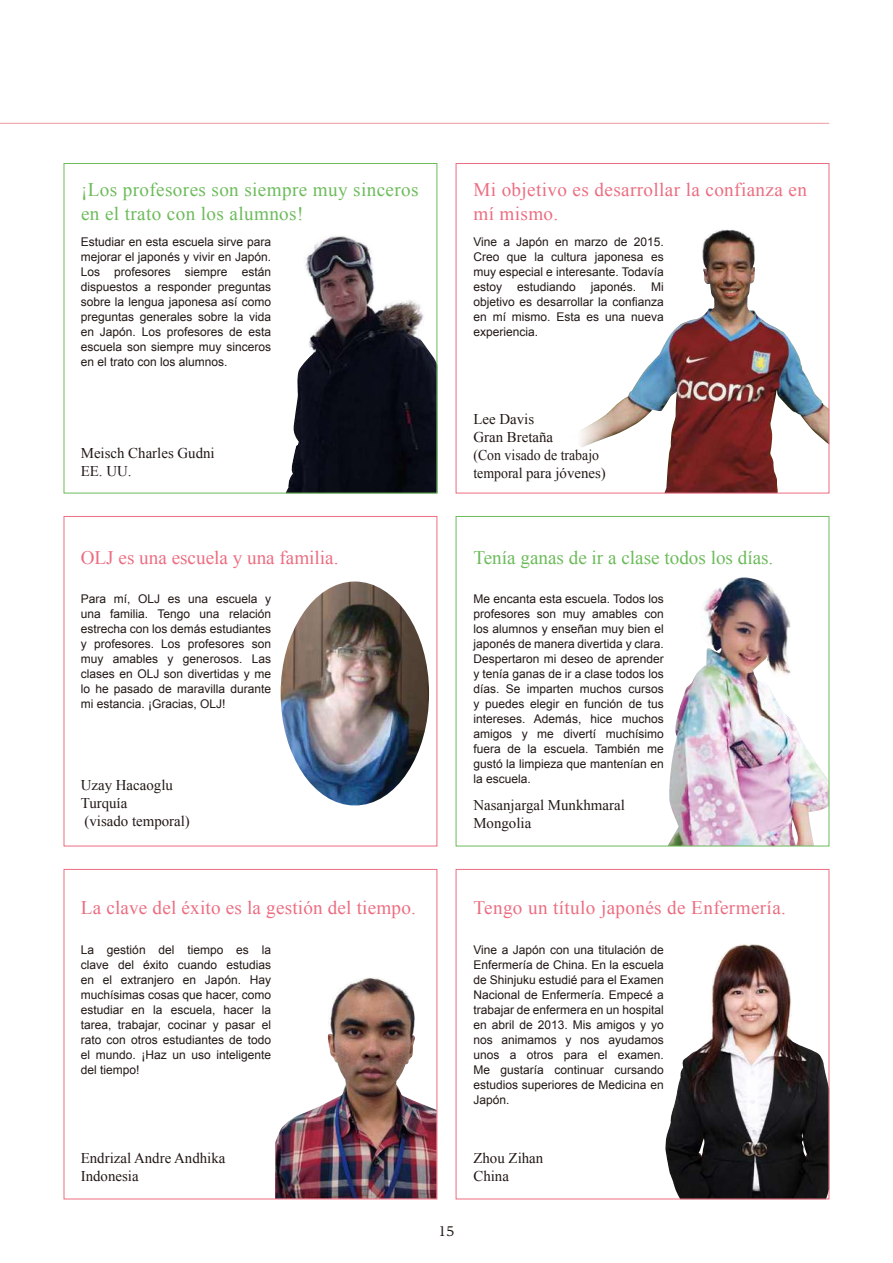
<style>
.page{position:relative;width:893px;height:1263px;background:#fff}
.page>*{position:absolute;margin:0;border:0;box-sizing:border-box;transform-origin:0 0}
.t1{font:19.2px/24.5px "Times New Roman";letter-spacing:.02em;color:#ec6d81}
.t2{font:19.2px/24.5px "Times New Roman";letter-spacing:.02em;color:#6cbb5a}
.t3{font:19.2px "Times New Roman";color:#6cbb5a}
.t4{font:19.2px "Times New Roman";color:#ec6d81}
.t5{font:14.85px/18px "Times New Roman";color:#221815}
.t6{font:500 12.75px "UD Reimin Pro";color:#221815}
.t7{font:12px/15px "Arial";color:#221815;text-align:justify}
</style>
<div class="page">
<img style="left:275px;top:977px;width:160px;height:220px">
<img style="left:669px;top:577px;width:158px;height:267px">
<img style="left:580px;top:229px;width:247px;height:262px">
<img style="left:286px;top:236px;width:149px;height:255px">
<img style="left:665px;top:944px;width:162px;height:253px">
<div style="left:64px;top:869px;width:373px;height:330px;border:1px solid #ec6d81"></div>
<div style="left:456px;top:516px;width:373px;height:330px;border:1px solid #6cbb5a"></div>
<img style="left:281px;top:581px;width:148px;height:224px">
<hr style="left:0;top:123px;width:829px;height:1px;background:#f29ea6">
<h1 class="t2" style="left:81px;top:177px;width:339px">¡Los profesores son siempre muy sinceros en el trato con los alumnos!</h1>
<h1 class="t1" style="left:473px;top:177px;width:335px">Mi objetivo es desarrollar la confianza en mí mismo.</h1>
<p class="t7" style="left:81px;top:234px;width:192px">Estudiar en esta escuela sirve para mejorar el japonés y vivir en Japón.<br>Los profesores siempre están dispuestos a responder preguntas sobre la lengua japonesa así como preguntas generales sobre la vida en Japón. Los profesores de esta escuela son siempre muy sinceros en el trato con los alumnos.</p>
<p class="t7" style="left:473px;top:234px;width:192px">Vine a Japón en marzo de 2015.<br>Creo que la cultura japonesa es muy especial e interesante. Todavía estoy estudiando japonés. Mi objetivo es desarrollar la confianza en mí mismo. Esta es una nueva experiencia.</p>
<p class="t5" style="left:81px;top:444px;width:135px">Meisch Charles Gudni<br>EE. UU.</p>
<p class="t5" style="left:473px;top:410px;width:134px">Lee Davis<br>Gran Bretaña<br>(Con visado de trabajo temporal para jóvenes)</p>
<h1 class="t4" style="left:81px;top:545px;width:259px">OLJ es una escuela y una familia.</h1>
<h1 class="t3" style="left:473px;top:545px;width:301px">Tenía ganas de ir a clase todos los días.</h1>
<p class="t7" style="left:81px;top:591px;width:192px">Para mí, OLJ es una escuela y una familia. Tengo una relación estrecha con los demás estudiantes y profesores. Los profesores son muy amables y generosos. Las clases en OLJ son divertidas y me lo he pasado de maravilla durante mi estancia. ¡Gracias, OLJ!</p>
<p class="t7" style="left:473px;top:591px;width:192px">Me encanta esta escuela. Todos los profesores son muy amables con los alumnos y enseñan muy bien el japonés de manera divertida y clara.<br>Despertaron mi deseo de aprender y tenía ganas de ir a clase todos los días. Se imparten muchos cursos y puedes elegir en función de tus intereses. Además, hice muchos amigos y me divertí muchísimo fuera de la escuela. También me gustó la limpieza que mantenían en la escuela.</p>
<p class="t5" style="left:81px;top:775px;width:111px">Uzay Hacaoglu<br>Turquía<br>(visado temporal)</p>
<p class="t5" style="left:473px;top:796px;width:153px">Nasanjargal Munkhmaral<br>Mongolia</p>
<h1 class="t1" style="left:81px;top:895px;width:337px">La clave del éxito es la gestión del tiempo.</h1>
<h1 class="t1" style="left:473px;top:895px;width:314px">Tengo un título japonés de Enfermería.</h1>
<p class="t7" style="left:81px;top:942px;width:192px">La gestión del tiempo es la clave del éxito cuando estudias en el extranjero en Japón. Hay muchísimas cosas que hacer, como estudiar en la escuela, hacer la tarea, trabajar, cocinar y pasar el rato con otros estudiantes de todo el mundo. ¡Haz un uso inteligente del tiempo!</p>
<p class="t7" style="left:473px;top:942px;width:192px">Vine a Japón con una titulación de Enfermería de China. En la escuela de Shinjuku estudié para el Examen Nacional de Enfermería. Empecé a trabajar de enfermera en un hospital en abril de 2013. Mis amigos y yo nos animamos y nos ayudamos unos a otros para el examen.<br>Me gustaría continuar cursando estudios superiores de Medicina en Japón.</p>
<p class="t5" style="left:81px;top:1148px;width:146px">Endrizal Andre Andhika<br>Indonesia</p>
<p class="t5" style="left:473px;top:1148px;width:71px">Zhou Zihan<br>China</p>
<p class="t6" style="left:439px;top:1221px;width:17px">15</p>
</div>
